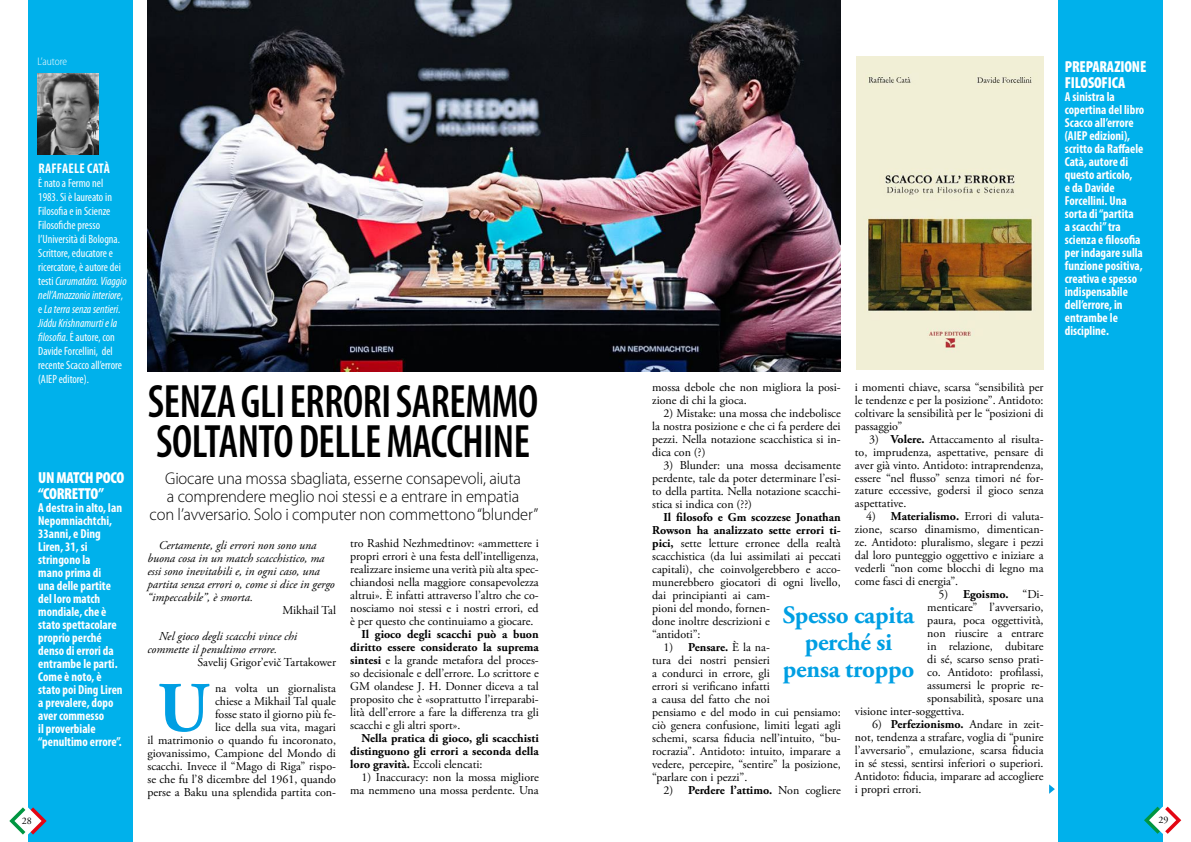
<style>
.page{position:relative;width:1191px;height:842px;background:#fff}
.page>*{position:absolute;margin:0;border:0;box-sizing:border-box;transform-origin:0 0}
.t1{font:700 70.8px "Adobe Garamond Pro";color:#009fe3}
.t2{font:600 condensed 47px/40px "Myriad Pro";letter-spacing:-.01em;color:#000;scale:.92 1}
.t3{font:700 25px/27px "Adobe Garamond Pro";letter-spacing:-.01em;color:#009fe3;text-align:center}
.t4{font:300 17px/18px "Myriad Pro";letter-spacing:-.01em;color:#000;text-align:center}
.t5{font:900 condensed 16px/16px "Myriad Pro";letter-spacing:-.01em;color:#fff;scale:.96 1}
.t6{font:900 condensed 16px/16px "Myriad Pro";letter-spacing:-.01em;color:#fff}
.t7{font:700 condensed 14px "Myriad Pro";letter-spacing:.02em;color:#fff;scale:.96 1}
.t8{font:700 condensed 13px/13px "Myriad Pro";color:#fff;scale:.96 1}
.t9{font:12px/13px "Adobe Garamond Pro";color:#000;text-align:justify}
.t10{font:condensed 12px/14px "Myriad Pro";color:#fff;scale:.96 1}
.t11{font:italic 12px/13px "Adobe Garamond Pro";color:#000}
.t12{font:700 12px/13px "Adobe Garamond Pro";color:#000;text-align:justify}
.t13{font:300 semi-condensed 11px "Myriad Pro";color:#fff;scale:.96 1}
.t14{font:10px "Adobe Garamond Pro";color:#000}
.s1{font-style:italic}
.s2{font-weight:700}
.s3{font-weight:400}
</style>
<div class="page">
<div style="left:28px;top:0;width:105px;height:842px;background:#00b1eb"></div>
<svg style="left:9px;top:807px;width:38px;height:27px"></svg>
<div style="left:1057px;top:0;width:105px;height:842px;background:#00b1eb"></div>
<img style="left:147px;top:0;width:693px;height:371px">
<svg style="left:1144px;top:807px;width:37px;height:27px"></svg>
<svg style="left:1049px;top:784px;width:5px;height:10px"></svg>
<img style="left:38px;top:73px;width:61px;height:81px">
<img style="left:857px;top:57px;width:186px;height:313px">
<p class="t13" style="left:38px;top:55px;width:32px">L’autore</p>
<h3 class="t5" style="left:1064px;top:58px;width:86px">PREPARAZIONE<br>FILOSOFICA</h3>
<p class="t8" style="left:1064px;top:89px;width:84px">A sinistra la copertina del libro<br>Scacco all’errore (AIEP edizioni), scritto da Raffaele<br>Catà, autore di questo articolo,<br>e da Davide<br>Forcellini. Una sorta di “partita<br>a scacchi” tra scienza e filosofia per indagare sulla funzione positiva, creativa e spesso indispensabile dell’errore, in entrambe le discipline.</p>
<p class="t7" style="left:38px;top:160px;width:76px">RAFFAELE CATÀ</p>
<p class="t10" style="left:38px;top:176px;width:93px">Ė nato a Fermo nel<br>1983. Si è laureato in<br>Filosofia e in Scienze<br>Filosofiche presso l’Università di Bologna.<br>Scrittore, educatore e ricercatore, è autore dei testi <span class="s1">Curumatára. Viaggio nell’Amazzonia interiore</span>, e <span class="s1">La terra senza sentieri.<br>Jiddu Krishnamurti e la filosofia</span>. Ė autore, con<br>Davide Forcellini, del recente Scacco all’errore (AIEP editore).</p>
<p class="t9" style="left:855px;top:381px;width:190px">i momenti chiave, scarsa “sensibilità per le tendenze e per la posizione”. Antidoto: coltivare la sensibilità per le “posizioni di passaggio”</p>
<p class="t9" style="left:855px;top:433px;width:190px;text-indent:14px">3) <span class="s2">Volere.</span> Attaccamento al risulta&shy;to, imprudenza, aspettative, pensare di aver già vinto. Antidoto: intraprendenza, essere “nel flusso” senza timori né for&shy;zature eccessive, godersi il gioco senza aspettative.</p>
<p class="t9" style="left:855px;top:511px;width:190px;text-indent:11px">4) <span class="s2">Materialismo.</span> Errori di valuta&shy;zione, scarso dinamismo, dimentican&shy;ze. Antidoto: pluralismo, slegare i pezzi dal loro punteggio oggettivo e iniziare a vederli “non come blocchi di legno ma come fasci di energia”.</p>
<p class="t12" style="left:938px;top:588px;width:106px"><span class="s3">5)</span> Egoismo. <span class="s3">“Di-</span></p>
<p class="t9" style="left:927px;top:602px;width:118px">menticare” l’avversario,</p>
<p class="t9" style="left:927px;top:615px;width:118px">paura, poca oggettività,</p>
<p class="t9" style="left:927px;top:628px;width:118px">non riuscire a entrare</p>
<p class="t9" style="left:927px;top:641px;width:118px">in relazione, dubitare</p>
<p class="t9" style="left:927px;top:654px;width:118px">di sé, scarso senso prati-</p>
<p class="t9" style="left:927px;top:667px;width:118px">co. Antidoto: profilassi,</p>
<p class="t9" style="left:927px;top:679px;width:118px">assumersi le proprie re-</p>
<p class="t9" style="left:927px;top:692px;width:118px">sponsabilità, sposare una</p>
<p class="t9" style="left:855px;top:705px;width:111px">visione inter-soggettiva.</p>
<p class="t9" style="left:855px;top:718px;width:190px;text-indent:17px">6) <span class="s2">Perfezionismo.</span> Andare in zeit&shy;not, tendenza a strafare, voglia di “punire l’avversario”, emulazione, scarsa fiducia in sé stessi, sentirsi inferiori o superiori.<br>Antidoto: fiducia, imparare ad accogliere i propri errori.</p>
<p class="t9" style="left:652px;top:381px;width:190px">mossa debole che non migliora la posi&shy;zione di chi la gioca.</p>
<p class="t9" style="left:652px;top:407px;width:190px;text-indent:11px">2) Mistake: una mossa che indebolisce la nostra posizione e che ci fa perdere dei pezzi. Nella notazione scacchistica si in&shy;dica con (?)</p>
<p class="t9" style="left:652px;top:459px;width:190px;text-indent:11px">3) Blunder: una mossa decisamente perdente, tale da poter determinare l’esi&shy;to della partita. Nella notazione scacchi&shy;stica si indica con (??)</p>
<p class="t9" style="left:652px;top:511px;width:190px;text-align:left;text-indent:11px"><span class="s2">Il filosofo e Gm scozzese Jonathan<br>Rowson ha analizzato sette errori ti&shy;pici,</span> sette letture erronee della realtà scacchistica (da lui assimilati ai peccati capitali), che coinvolgerebbero e acco&shy;munerebbero giocatori di ogni livello, dai principianti ai cam-<br>pioni del mondo, fornen-<br>done inoltre descrizioni e<br>“antidoti”:</p>
<p class="t9" style="left:652px;top:641px;width:190px;text-align:left;text-indent:11px">1) <span class="s2">Pensare.</span> È la na-<br>tura dei nostri pensieri<br>a condurci in errore, gli<br>errori si verificano infatti<br>a causa del fatto che noi<br>pensiamo e del modo in cui pensiamo: ciò genera confusione, limiti legati agli schemi, scarsa fiducia nell’intuito, “bu&shy;rocrazia”. Antidoto: intuito, imparare a vedere, percepire, “sentire” la posizione, “parlare con i pezzi”.</p>
<p class="t12" style="left:663px;top:783px;width:179px"><span class="s3">2)</span> Perdere l’attimo. <span class="s3">Non cogliere</span></p>
<h2 class="t2" style="left:148px;top:382px;width:426px">SENZA GLI ERRORI SAREMMO<br>SOLTANTO DELLE MACCHINE</h2>
<h3 class="t6" style="left:38px;top:469px;width:87px">UN MATCH POCO “CORRETTO”</h3>
<p class="t8" style="left:38px;top:500px;width:89px">A destra in alto, Ian<br>Nepomniachtchi,<br>33anni, e Ding<br>Liren, 31, si stringono la<br>mano prima di<br>una delle partite del loro match mondiale, che è stato spettacolare proprio perché denso di errori da entrambe le parti.<br>Come è noto, è stato poi Ding Liren a prevalere, dopo aver commesso<br>il proverbiale “penultimo errore”.</p>
<h3 class="t4" style="left:150px;top:470px;width:390px">Giocare una mossa sbagliata, esserne consapevoli, aiuta<br>a comprendere meglio noi stessi e a entrare in empatia<br>con l’avversario. Solo i computer non commettono “blunder”</h3>
<p class="t9" style="left:350px;top:537px;width:190px">tro Rashid Nezhmedtinov: «ammettere i propri errori è una festa dell’intelligenza, realizzare insieme una verità più alta spec&shy;chiandosi nella maggiore consapevolezza altrui». È infatti attraverso l’altro che co&shy;nosciamo noi stessi e i nostri errori, ed è per questo che continuiamo a giocare.</p>
<p class="t9" style="left:350px;top:628px;width:190px;text-indent:11px"><span class="s2">Il gioco degli scacchi può a buon diritto essere considerato la suprema sintesi</span> e la grande metafora del proces&shy;so decisionale e dell’errore. Lo scrittore e GM olandese J. H. Donner diceva a tal proposito che è «soprattutto l’irreparabi&shy;lità dell’errore a fare la differenza tra gli scacchi e gli altri sport».</p>
<p class="t12" style="left:350px;top:732px;width:190px;text-indent:11px">Nella pratica di gioco, gli scacchisti distinguono gli errori a seconda della loro gravità. <span class="s3">Eccoli elencati:</span></p>
<p class="t9" style="left:350px;top:771px;width:190px;text-align:right">1) Inaccuracy: non la mossa migliore ma nemmeno una mossa perdente. Una</p>
<p class="t11" style="left:147px;top:539px;width:189px;text-indent:11px">Certamente, gli errori non sono una buona cosa in un match scacchistico, ma essi sono inevitabili e, in ogni caso, una partita senza errori o, come si dice in gergo “impeccabile”, è smorta.</p>
<p class="t9" style="left:282px;top:604px;width:55px">Mikhail Tal</p>
<p class="t11" style="left:147px;top:630px;width:151px;text-indent:11px">Nel gioco degli scacchi vince chi commette il penultimo errore.</p>
<p class="t9" style="left:198px;top:656px;width:140px">Savelij Grigor’evič Tartakower</p>
<h1 class="t1" style="left:157px;top:667px;width:54px">U</h1>
<h3 class="t3" style="left:783px;top:602px;width:133px">Spesso capita perché si pensa troppo</h3>
<p class="t9" style="left:147px;top:682px;width:190px;text-align:right">na volta un giornalista<br>chiese a Mikhail Tal quale<br>fosse stato il giorno più fe-<br>lice della sua vita, magari<br>il matrimonio o quando fu incoronato, giovanissimo, Campione del Mondo di scacchi. Invece il “Mago di Riga” rispo&shy;se che fu l’8 dicembre del 1961, quando perse a Baku una splendida partita con-</p>
<p class="t14" style="left:22px;top:814px;width:11px">28</p>
<p class="t14" style="left:1158px;top:814px;width:11px">29</p>
</div>
